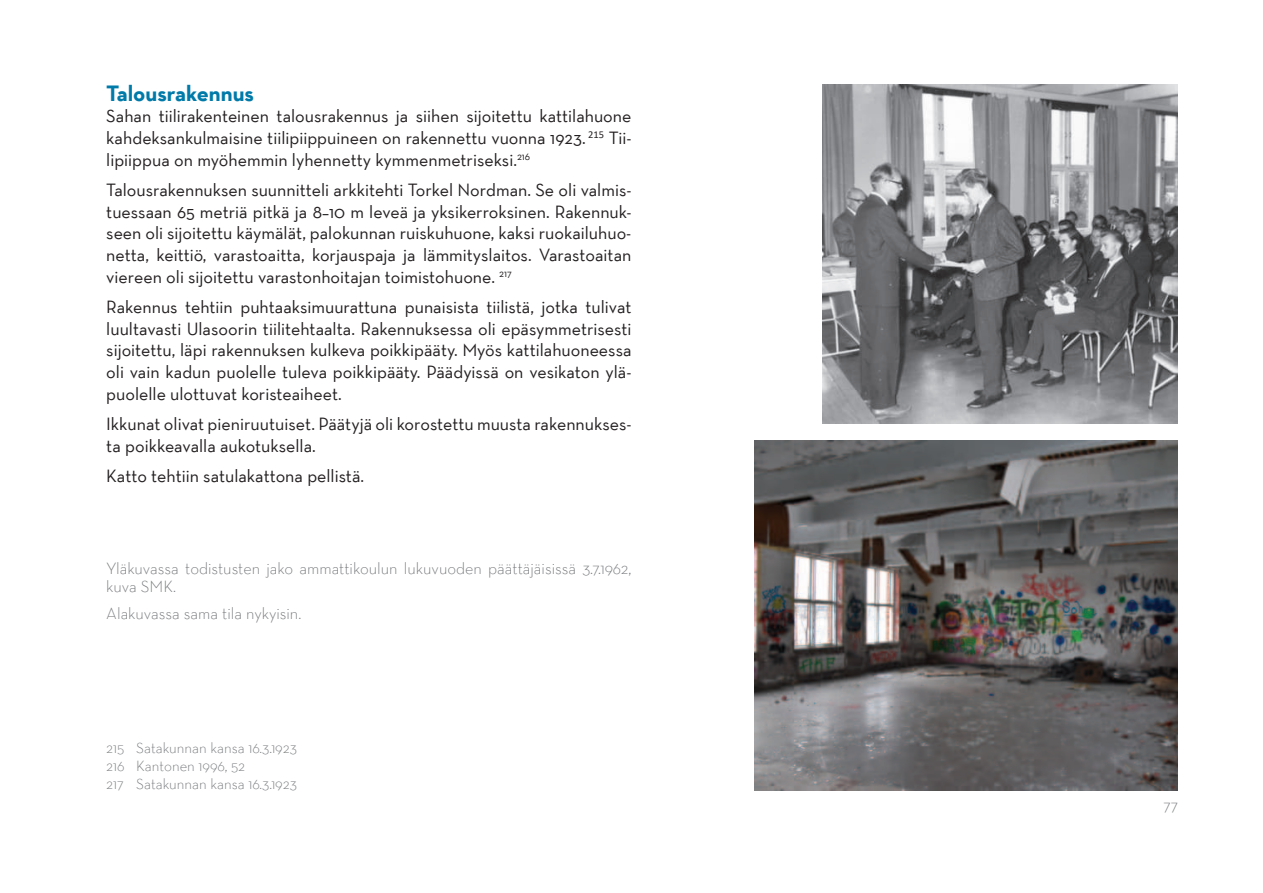
<style>
.page{position:relative;width:1263px;height:893px;background:#fff}
.page>*{position:absolute;margin:0;border:0;box-sizing:border-box;transform-origin:0 0}
.t1{font:700 22.5px "Neutra Text";color:#007aa9}
.t2{font:18px/21.6px "Neutra Text";color:#231f20;text-align:justify}
.t3{font:300 16.5px/18px "Neutra Text";color:#727477}
.t4{font:300 15px/18px "Neutra Text";color:#727477}
</style>
<div class="page">
<img style="left:755px;top:440px;width:423px;height:350px">
<img style="left:822px;top:84px;width:356px;height:340px">
<p class="t1" style="left:106px;top:79px;width:149px">Talousrakennus</p>
<p class="t2" style="left:106px;top:105px;width:527px">Sahan tiilirakenteinen talousrakennus ja siihen sijoitettu kattilahuone kahdeksankulmaisine tiilipiippuineen on rakennettu vuonna 1923. <sup>215</sup> Tii&shy;lipiippua on myöhemmin lyhennetty kymmenmetriseksi.<sup>216</sup></p>
<p class="t2" style="left:106px;top:179px;width:527px">Talousrakennuksen suunnitteli arkkitehti Torkel Nordman. Se oli valmis&shy;tuessaan 65 metriä pitkä ja 8–10 m leveä ja yksikerroksinen. Rakennuk&shy;seen oli sijoitettu käymälät, palokunnan ruiskuhuone, kaksi ruokailuhuo&shy;netta, keittiö, varastoaitta, korjauspaja ja lämmityslaitos. Varastoaitan viereen oli sijoitettu varastonhoitajan toimistohuone. <sup>217</sup></p>
<p class="t2" style="left:106px;top:296px;width:527px">Rakennus tehtiin puhtaaksimuurattuna punaisista tiilistä, jotka tulivat luultavasti Ulasoorin tiilitehtaalta. Rakennuksessa oli epäsymmetrisesti sijoitettu, läpi rakennuksen kulkeva poikkipääty. Myös kattilahuoneessa oli vain kadun puolelle tuleva poikkipääty. Päädyissä on vesikaton ylä&shy;puolelle ulottuvat koristeaiheet.</p>
<p class="t2" style="left:106px;top:413px;width:527px">Ikkunat olivat pieniruutuiset. Päätyjä oli korostettu muusta rakennukses&shy;ta poikkeavalla aukotuksella.</p>
<p class="t2" style="left:106px;top:465px;width:259px">Katto tehtiin satulakattona pellistä.</p>
<p class="t3" style="left:106px;top:559px;width:527px">Yläkuvassa todistusten jako ammattikoulun lukuvuoden päättäjäisissä 3.7.1962, kuva SMK.</p>
<p class="t3" style="left:106px;top:604px;width:197px">Alakuvassa sama tila nykyisin.</p>
<p class="t4" style="left:106px;top:738px;width:192px">215 Satakunnan kansa 16.3.1923<br>216 Kantonen 1996, 52<br>217 Satakunnan kansa 16.3.1923</p>
<p class="t3" style="left:1163px;top:796px;width:16px">77</p>
</div>
